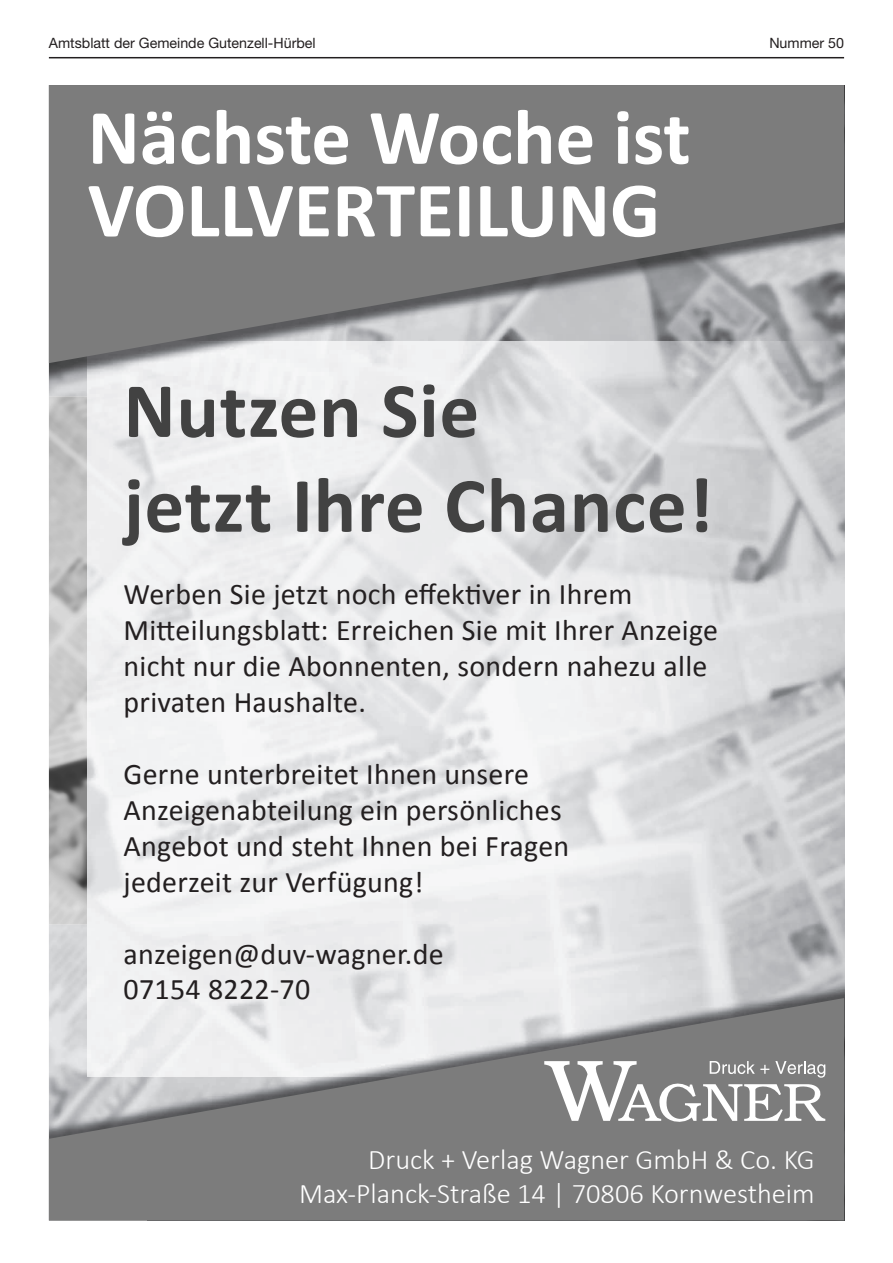
<style>
.page{position:relative;width:893px;height:1263px;background:#fff}
.page>*{position:absolute;margin:0;border:0;box-sizing:border-box;transform-origin:0 0}
.t1{font:700 79.05px/72.8px "Calibri";color:#fff}
.t2{font:700 79.05px/94.8px "Calibri";letter-spacing:.01em;color:#424242}
.t3{font:30px/36px "Calibri";letter-spacing:.01em;color:#231f20}
.t4{font:300 28.5px/34.2px "Calibri";color:#fff;text-align:right}
.t5{font:14.25px "Helvetica Neue LT Std";color:#231f20}
</style>
<div class="page">
<hr style="left:49px;top:57px;width:795px;height:1px;background:#231f20">
<img style="left:49px;top:396px;width:39px;height:529px">
<img style="left:88px;top:363px;width:756px;height:635px">
<img style="left:49px;top:363px;width:298px;height:33px">
<svg style="left:49px;top:85px;width:795px;height:278px;background:#89898a"></svg>
<img style="left:49px;top:925px;width:100px;height:73px">
<svg style="left:49px;top:998px;width:795px;height:222px;background:#9a9b9b"></svg>
<svg style="left:544px;top:1061px;width:281px;height:61px"></svg>
<p class="t5" style="left:49px;top:35px;width:268px">Amtsblatt der Gemeinde Gutenzell-Hürbel</p>
<p class="t5" style="left:769px;top:35px;width:76px">Nummer 50</p>
<h1 class="t1" style="left:88px;top:101px;width:604px">Nächste Woche ist<br>VOLLVERTEILUNG</h1>
<h1 class="t2" style="left:124px;top:363px;width:591px">Nutzen Sie<br>jetzt Ihre Chance!</h1>
<p class="t3" style="left:124px;top:576px;width:596px">Werben Sie jetzt noch effektiver in Ihrem Mitteilungsblatt: Erreichen Sie mit Ihrer Anzeige nicht nur die Abonnenten, sondern nahezu alle privaten Haushalte.</p>
<p class="t3" style="left:124px;top:756px;width:447px">Gerne unterbreitet Ihnen unsere<br>Anzeigenabteilung ein persönliches<br>Angebot und steht Ihnen bei Fragen jederzeit zur Verfügung!</p>
<p class="t3" style="left:124px;top:936px;width:322px">anzeigen@duv-wagner.de<br>07154 8222-70</p>
<p class="t4" style="left:299px;top:1142px;width:517px">Druck + Verlag Wagner GmbH &amp; Co. KG<br>Max-Planck-Straße 14 | 70806 Kornwestheim</p>
</div>
